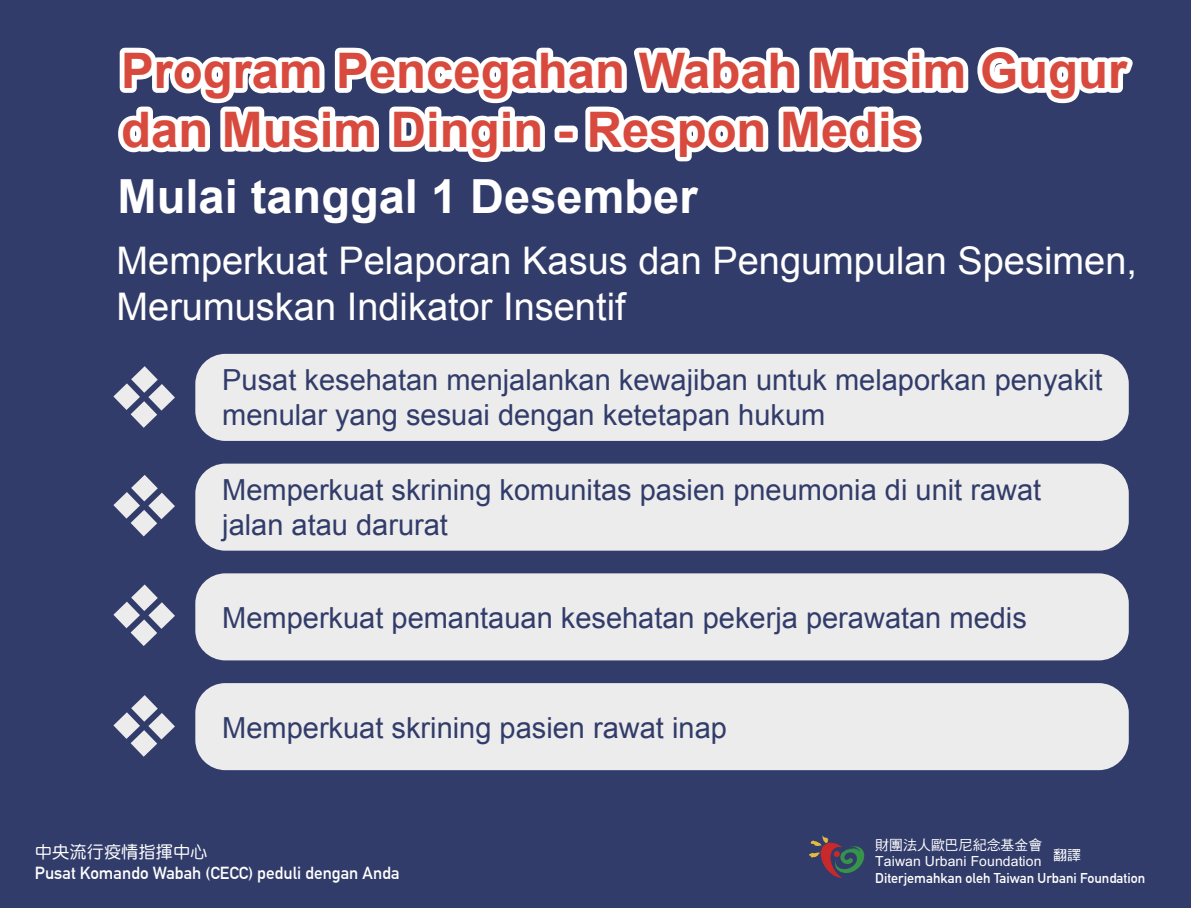
<style>
.page{position:relative;width:1191px;height:908px;background:#fff}
.page>*{position:absolute;margin:0;border:0;box-sizing:border-box;transform-origin:0 0}
.t1{font:700 49px/58.8px "Arial";color:#d84a3d}
.t2{font:700 47px "Arial";color:#fff}
.t3{font:38px/45.6px "Arial";color:#fff}
.t4{font:29px/34.8px "Arial";color:#323c6a}
.t5{font:17.3px "DF Yuan Std W5";color:#fff}
.t6{font:700 17.1px "DIN Alternate";color:#fff}
.t7{font:700 13.9px "DIN Alternate";color:#fff}
.t8{font:700 13.9px "M Hei";letter-spacing:.01em;color:#fff}
.t9{font:13.9px "DF Hei Std W5";color:#fff}
</style>
<div class="page">
<div style="left:0;top:0;width:1191px;height:907px;background:#323c6a"></div>
<svg style="left:809px;top:835px;width:55px;height:42px"></svg>
<div style="left:195px;top:682px;width:933px;height:87px;background:#ececec;border-radius:30px"></div>
<div style="left:195px;top:573px;width:933px;height:87px;background:#ececec;border-radius:30px"></div>
<div style="left:195px;top:463px;width:933px;height:87px;background:#ececec;border-radius:30px"></div>
<div style="left:195px;top:354px;width:933px;height:86px;background:#ececec;border-radius:30px"></div>
<svg style="left:113px;top:366px;width:62px;height:61px"></svg>
<svg style="left:113px;top:475px;width:62px;height:61px"></svg>
<svg style="left:113px;top:584px;width:62px;height:61px"></svg>
<svg style="left:113px;top:695px;width:62px;height:61px"></svg>
<svg style="left:118px;top:47px;width:1015px;height:115px"></svg>
<h1 class="t1" style="left:121px;top:41px;width:1007px">Program Pencegahan Wabah Musim Gugur dan Musim Dingin - Respon Medis</h1>
<h2 class="t2" style="left:118px;top:170px;width:581px">Mulai tanggal 1 Desember</h2>
<h3 class="t3" style="left:116px;top:238px;width:1022px">Memperkuat Pelaporan Kasus dan Pengumpulan Spesimen,<br>Merumuskan Indikator Insentif</h3>
<p class="t4" style="left:222px;top:362px;width:882px">Pusat kesehatan menjalankan kewajiban untuk melaporkan penyakit menular yang sesuai dengan ketetapan hukum</p>
<p class="t4" style="left:222px;top:472px;width:820px">Memperkuat skrining komunitas pasien pneumonia di unit rawat jalan atau darurat</p>
<p class="t4" style="left:222px;top:600px;width:806px">Memperkuat pemantauan kesehatan pekerja perawatan medis</p>
<p class="t4" style="left:222px;top:710px;width:506px">Memperkuat skrining pasien rawat inap</p>
<p class="t9" style="left:875px;top:836px;width:169px">財團法人歐巴尼紀念基金會</p>
<p class="t8" style="left:875px;top:853px;width:168px">Taiwan Urbani Foundation</p>
<p class="t7" style="left:875px;top:869px;width:271px">Diterjemahkan oleh Taiwan Urbani Foundation</p>
<p class="t5" style="left:35px;top:842px;width:174px">中央流行疫情指揮中心</p>
<p class="t9" style="left:1053px;top:846px;width:29px">翻譯</p>
<p class="t6" style="left:35px;top:862px;width:366px">Pusat Komando Wabah (CECC) peduli dengan Anda</p>
</div>
